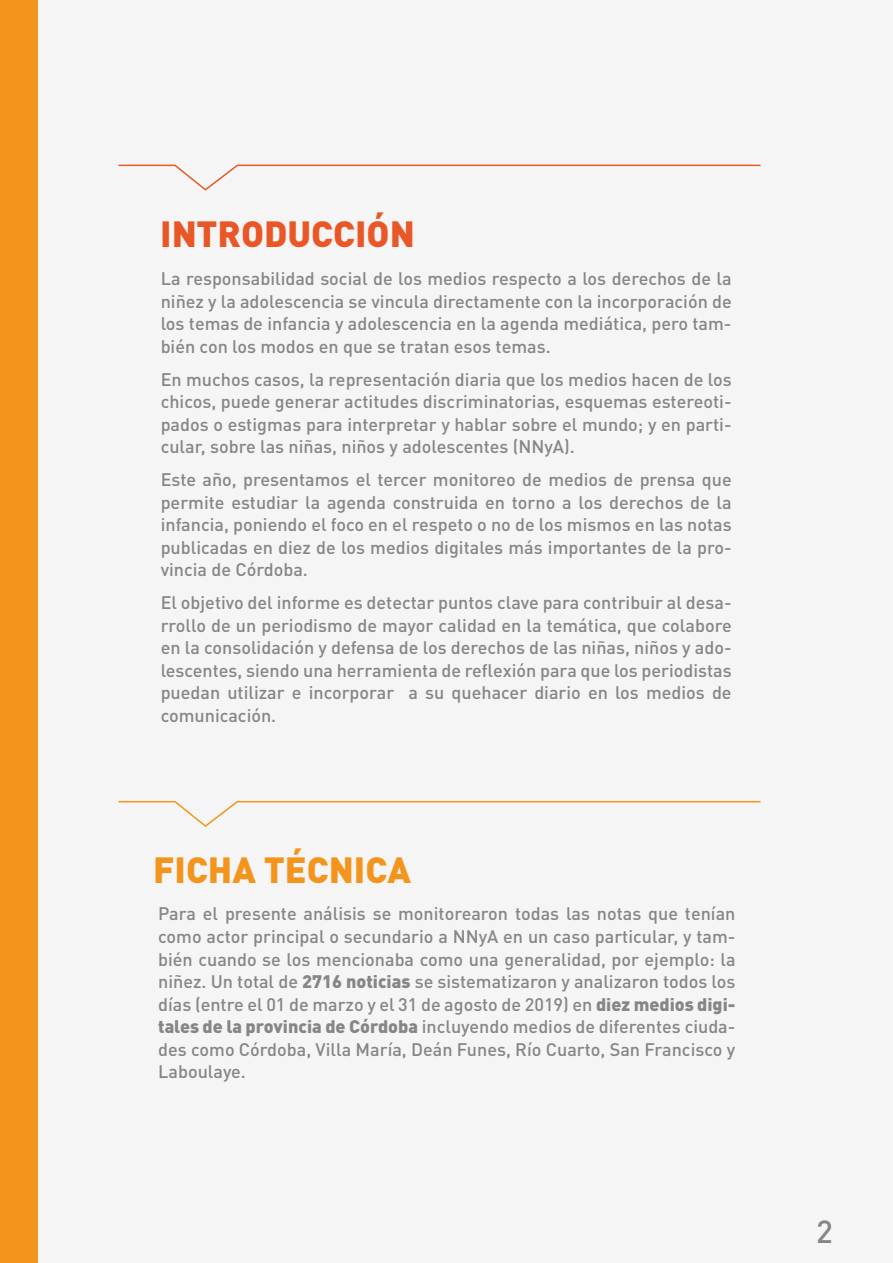
<style>
.page{position:relative;width:893px;height:1263px;background:#f6f5f6}
.page>*{position:absolute;margin:0;border:0;box-sizing:border-box;transform-origin:0 0}
.t1{font:900 36px "DIN Pro";color:#e95727}
.t2{font:900 36px "DIN Pro";color:#f3951c}
.t3{font:500 31.5px "DIN Pro";color:#868686}
.t4{font:500 18px/22.5px "DIN Pro";color:#868686;text-align:justify}
.s1{font-weight:900}
</style>
<div class="page">
<svg style="left:118px;top:164px;width:643px;height:27px"></svg>
<svg style="left:118px;top:800px;width:643px;height:27px"></svg>
<div style="left:0;top:0;width:37px;height:1263px;background:#f3951c"></div>
<h1 class="t1" style="left:160px;top:210px;width:256px">INTRODUCCIÓN</h1>
<p class="t4" style="left:161px;top:267px;width:572px">La responsabilidad social de los medios respecto a los derechos de la niñez y la adolescencia se vincula directamente con la incorporación de los temas de infancia y adolescencia en la agenda mediática, pero tam&shy;bién con los modos en que se tratan esos temas.</p>
<p class="t4" style="left:161px;top:367px;width:573px">En muchos casos, la representación diaria que los medios hacen de los chicos, puede generar actitudes discriminatorias, esquemas estereoti&shy;pados o estigmas para interpretar y hablar sobre el mundo; y en parti&shy;cular, sobre las niñas, niños y adolescentes (NNyA).</p>
<p class="t4" style="left:161px;top:468px;width:573px">Este año, presentamos el tercer monitoreo de medios de prensa que permite estudiar la agenda construida en torno a los derechos de la infancia, poniendo el foco en el respeto o no de los mismos en las notas publicadas en diez de los medios digitales más importantes de la pro&shy;vincia de Córdoba.</p>
<p class="t4" style="left:161px;top:591px;width:573px">El objetivo del informe es detectar puntos clave para contribuir al desa&shy;rrollo de un periodismo de mayor calidad en la temática, que colabore en la consolidación y defensa de los derechos de las niñas, niños y ado&shy;lescentes, siendo una herramienta de reflexión para que los periodistas puedan utilizar e incorporar a su quehacer diario en los medios de comunicación.</p>
<h1 class="t2" style="left:153px;top:845px;width:259px">FICHA TÉCNICA</h1>
<p class="t4" style="left:158px;top:902px;width:579px">Para el presente análisis se monitorearon todas las notas que tenían como actor principal o secundario a NNyA en un caso particular, y tam&shy;bién cuando se los mencionaba como una generalidad, por ejemplo: la niñez. Un total de <span class="s1">2716 noticias</span> se sistematizaron y analizaron todos los días (entre el 01 de marzo y el 31 de agosto de 2019) en <span class="s1">diez medios digi&shy;tales de la provincia de Córdoba</span> incluyendo medios de diferentes ciuda&shy;des como Córdoba, Villa María, Deán Funes, Río Cuarto, San Francisco y Laboulaye.</p>
<h2 class="t3" style="left:816px;top:1210px;width:18px">2</h2>
</div>
